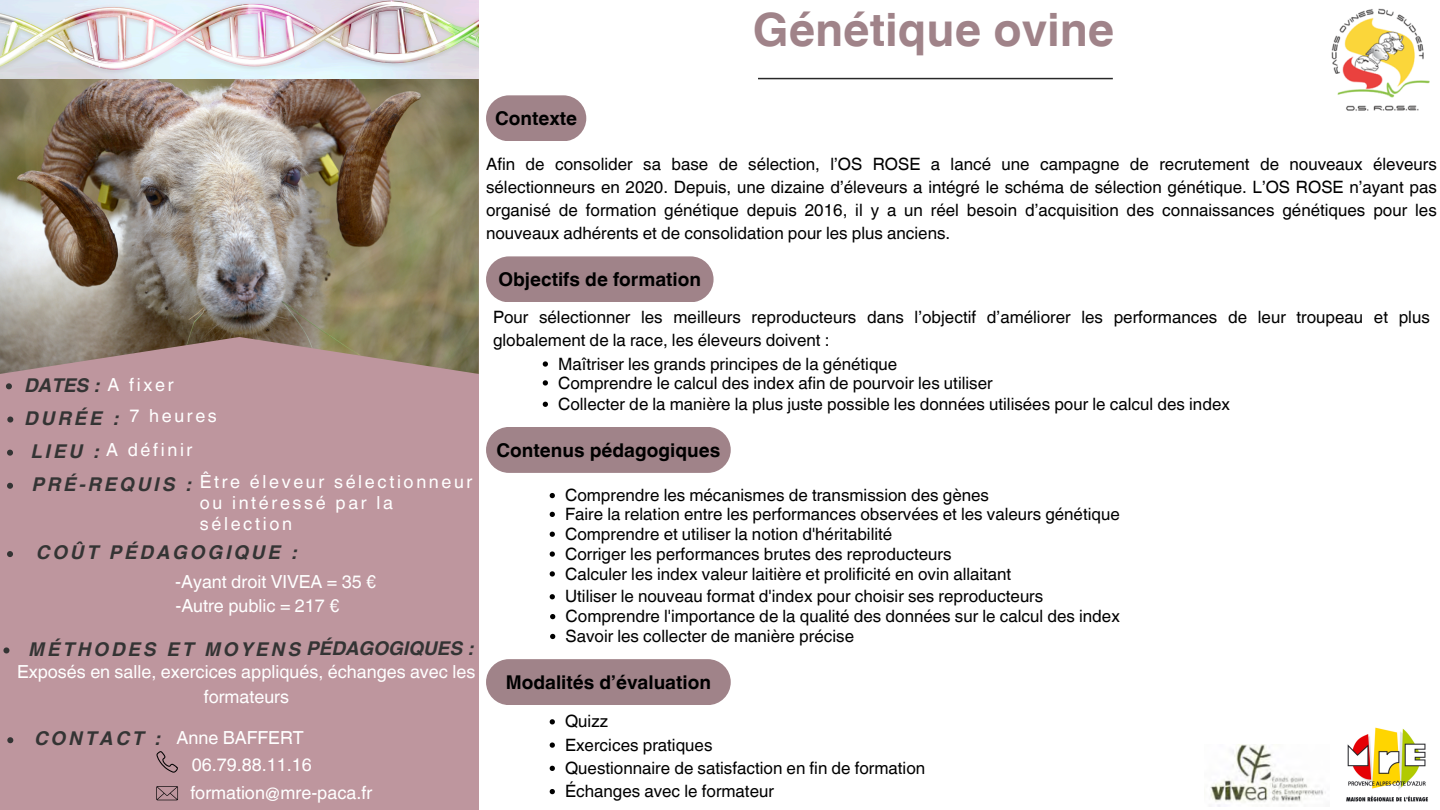
<style>
.page{position:relative;width:1440px;height:810px;background:#fff}
.page>*{position:absolute;margin:0;border:0;box-sizing:border-box;transform-origin:0 0}
.t1{font:700 46px "Helvetica World";color:#a08389}
.t2{font:italic 700 19px "Helvetica World";letter-spacing:.145em;color:#343434}
.t3{font:700 19px "Helvetica World";color:#000}
.t4{font:18px/24.8px "Helvetica World";color:#fff;text-align:center}
.t5{font:18px/21px "Helvetica World";letter-spacing:.145em;color:#fff}
.t6{font:17px/23.2px "Helvetica World";color:#000}
.s1{font-weight:400;font-style:normal;font-size:18px;color:#fff}
</style>
<div class="page">
<div style="left:0;top:0;width:479px;height:810px;background:#be969e"></div>
<hr style="left:758px;top:78px;width:355px;height:1px;background:#292929">
<div style="left:486px;top:95px;width:100px;height:46px;background:#a08389;border-radius:23px"></div>
<div style="left:486px;top:256px;width:227px;height:46px;background:#a08389;border-radius:23px"></div>
<div style="left:486px;top:427px;width:245px;height:46px;background:#a08389;border-radius:23px"></div>
<div style="left:486px;top:659px;width:245px;height:46px;background:#a08389;border-radius:23px"></div>
<img style="left:1210px;top:745px;width:116px;height:61px">
<svg style="left:156px;top:751px;width:22px;height:22px"></svg>
<svg style="left:156px;top:786px;width:22px;height:14px"></svg>
<img style="left:0;top:0;width:479px;height:374px">
<img style="left:1331px;top:8px;width:99px;height:103px">
<svg style="left:7px;top:737px;width:6px;height:6px"></svg>
<svg style="left:6px;top:383px;width:6px;height:6px"></svg>
<svg style="left:7px;top:417px;width:6px;height:6px"></svg>
<svg style="left:7px;top:450px;width:6px;height:6px"></svg>
<svg style="left:7px;top:483px;width:6px;height:6px"></svg>
<svg style="left:3px;top:647px;width:6px;height:6px"></svg>
<svg style="left:550px;top:719px;width:5px;height:5px"></svg>
<svg style="left:550px;top:742px;width:5px;height:6px"></svg>
<svg style="left:550px;top:766px;width:5px;height:5px"></svg>
<svg style="left:550px;top:789px;width:5px;height:5px"></svg>
<svg style="left:7px;top:551px;width:6px;height:6px"></svg>
<svg style="left:543px;top:361px;width:5px;height:6px"></svg>
<svg style="left:543px;top:380px;width:5px;height:6px"></svg>
<svg style="left:543px;top:402px;width:5px;height:5px"></svg>
<svg style="left:550px;top:493px;width:5px;height:5px"></svg>
<svg style="left:550px;top:512px;width:5px;height:5px"></svg>
<svg style="left:550px;top:532px;width:5px;height:5px"></svg>
<svg style="left:550px;top:551px;width:5px;height:6px"></svg>
<svg style="left:550px;top:571px;width:5px;height:6px"></svg>
<svg style="left:550px;top:594px;width:5px;height:5px"></svg>
<svg style="left:550px;top:614px;width:5px;height:5px"></svg>
<svg style="left:550px;top:634px;width:5px;height:5px"></svg>
<img style="left:1346px;top:727px;width:82px;height:75px">
<h4 class="t1" style="left:753px;top:-8px;width:363px">Génétique ovine</h4>
<p class="t3" style="left:495px;top:103px;width:84px">Contexte</p>
<h3 class="t6" style="left:486px;top:152px;width:952px;text-align:justify">Afin de consolider sa base de sélection, l’OS ROSE a lancé une campagne de recrutement de nouveaux éleveurs sélectionneurs en 2020. Depuis, une dizaine d’éleveurs a intégré le schéma de sélection génétique. L’OS ROSE n’ayant pas organisé de formation génétique depuis 2016, il y a un réel besoin d’acquisition des connaissances génétiques pour les nouveaux adhérents et de consolidation pour les plus anciens.</h3>
<h2 class="t2" style="left:25px;top:369px;width:150px">DATES : <span class="s1">A fixer</span></h2>
<p class="t2" style="left:25px;top:403px;width:95px">DURÉE :</p>
<p class="t4" style="left:129px;top:404px;width:89px">7 heures</p>
<h4 class="t2" style="left:31px;top:436px;width:69px">LIEU :</h4>
<p class="t5" style="left:106px;top:439px;width:88px">A définir</p>
<h4 class="t2" style="left:32px;top:469px;width:160px">PRÉ-REQUIS :</h4>
<p class="t5" style="left:200px;top:471px;width:274px">Être éleveur sélectionneur ou intéressé par la sélection</p>
<p class="t2" style="left:37px;top:537px;width:262px">COÛT PÉDAGOGIQUE :</p>
<p class="t4" style="left:175px;top:569px;width:203px">-Ayant droit VIVEA = 35 €</p>
<p class="t4" style="left:175px;top:593px;width:166px">-Autre public = 217 €</p>
<h4 class="t2" style="left:29px;top:633px;width:446px">MÉTHODES ET MOYENS PÉDAGOGIQUES :</h4>
<p class="t4" style="left:17px;top:659px;width:460px">Exposés en salle, exercices appliqués, échanges avec les formateurs</p>
<p class="t2" style="left:35px;top:723px;width:127px">CONTACT :</p>
<h4 class="t4" style="left:177px;top:726px;width:129px">Anne BAFFERT</h4>
<p class="t4" style="left:192px;top:753px;width:122px">06.79.88.11.16</p>
<p class="t4" style="left:190px;top:780px;width:183px">formation@mre-paca.fr</p>
<p class="t3" style="left:498px;top:264px;width:204px">Objectifs de formation</p>
<p class="t6" style="left:493px;top:306px;width:938px">Pour sélectionner les meilleurs reproducteurs dans l’objectif d’améliorer les performances de leur troupeau et plus globalement de la race, les éleveurs doivent :</p>
<h4 class="t6" style="left:558px;top:352px;width:341px">Maîtriser les grands principes de la génétique</h4>
<p class="t6" style="left:558px;top:371px;width:436px">Comprendre le calcul des index afin de pourvoir les utiliser</p>
<p class="t6" style="left:558px;top:392px;width:673px">Collecter de la manière la plus juste possible les données utilisées pour le calcul des index</p>
<p class="t3" style="left:497px;top:435px;width:225px">Contenus pédagogiques</p>
<p class="t6" style="left:565px;top:484px;width:426px">Comprendre les mécanismes de transmission des gènes</p>
<p class="t6" style="left:565px;top:503px;width:556px">Faire la relation entre les performances observées et les valeurs génétique</p>
<p class="t6" style="left:565px;top:522px;width:329px">Comprendre et utiliser la notion d'héritabilité</p>
<p class="t6" style="left:565px;top:542px;width:388px">Corriger les performances brutes des reproducteurs</p>
<p class="t6" style="left:565px;top:562px;width:448px">Calculer les index valeur laitière et prolificité en ovin allaitant</p>
<p class="t6" style="left:565px;top:585px;width:480px">Utiliser le nouveau format d'index pour choisir ses reproducteurs</p>
<h3 class="t6" style="left:566px;top:605px;width:556px">Comprendre l'importance de la qualité des données sur le calcul des index</h3>
<h4 class="t6" style="left:566px;top:625px;width:290px">Savoir les collecter de manière précise</h4>
<h4 class="t3" style="left:506px;top:667px;width:207px">Modalités d’évaluation</h4>
<h3 class="t6" style="left:565px;top:710px;width:44px">Quizz</h3>
<p class="t6" style="left:565px;top:733px;width:149px">Exercices pratiques</p>
<h3 class="t6" style="left:565px;top:757px;width:362px">Questionnaire de satisfaction en fin de formation</h3>
<p class="t6" style="left:565px;top:780px;width:210px">Échanges avec le formateur</p>
</div>
